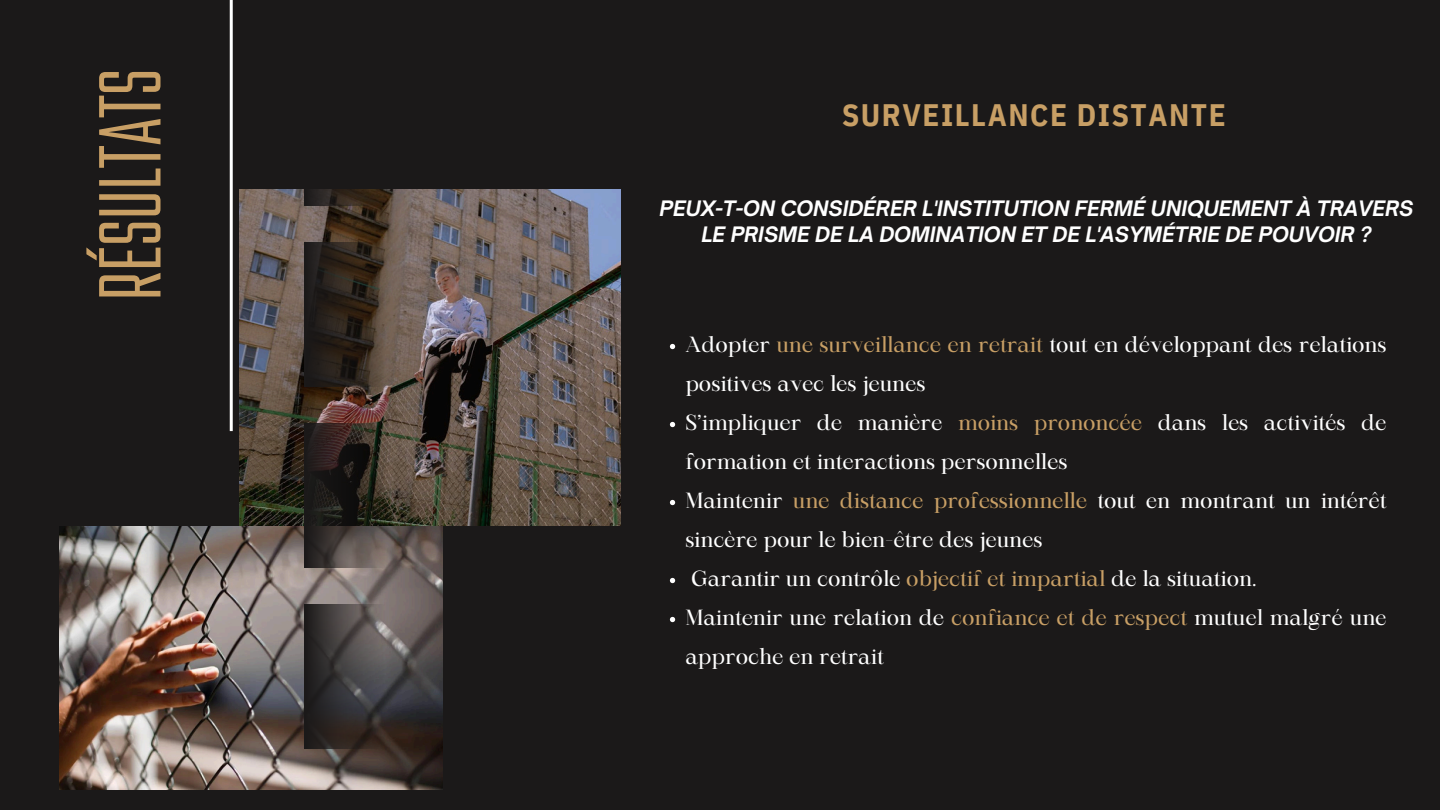
<style>
.page{position:relative;width:1440px;height:810px;background:#1b1919}
.page>*{position:absolute;margin:0;border:0;box-sizing:border-box;transform-origin:0 0}
.t1{font:80px "Kief Tek Regular Tall";color:#c89f65}
.t2{font:700 31px "IBM Plex Sans Cond";letter-spacing:.05em;color:#c89f65}
.t3{font:21px/39px "Maharlika";color:#fff}
.t4{font:italic 700 20.4px/26.2px "Open Sauce One";color:#fff;text-align:center}
.s1{color:#c89f65}
</style>
<div class="page">
<img style="left:239px;top:190px;width:382px;height:336px">
<img style="left:59px;top:526px;width:384px;height:263px">
<svg style="left:305px;top:243px;width:79px;height:144px"></svg>
<svg style="left:305px;top:189px;width:79px;height:16px"></svg>
<svg style="left:305px;top:424px;width:79px;height:143px"></svg>
<svg style="left:305px;top:604px;width:79px;height:144px"></svg>
<hr style="left:230px;top:0;width:3px;height:431px;background:#fff">
<svg style="left:670px;top:344px;width:5px;height:5px"></svg>
<svg style="left:670px;top:422px;width:5px;height:5px"></svg>
<svg style="left:670px;top:500px;width:5px;height:5px"></svg>
<svg style="left:670px;top:578px;width:5px;height:5px"></svg>
<svg style="left:670px;top:617px;width:5px;height:5px"></svg>
<h1 class="t1" style="left:100px;top:301px;width:234px;rotate:-90deg">RÉSULTATS</h1>
<p class="t2" style="left:842px;top:94px;width:385px">SURVEILLANCE DISTANTE</p>
<p class="t4" style="left:660px;top:195px;width:755px">PEUX-T-ON CONSIDÉRER L'INSTITUTION FERMÉ UNIQUEMENT À TRAVERS<br>LE PRISME DE LA DOMINATION ET DE L'ASYMÉTRIE DE POUVOIR ?</p>
<p class="t3" style="left:685px;top:327px;width:703px">Adopter <span class="s1">une surveillance en retrait</span> tout en développant des relations positives avec les jeunes</p>
<p class="t3" style="left:685px;top:405px;width:703px">S’impliquer de manière <span class="s1">moins prononcée</span> dans les activités de formation et interactions personnelles</p>
<p class="t3" style="left:685px;top:483px;width:703px">Maintenir <span class="s1">une distance professionnelle</span> tout en montrant un intérêt sincère pour le bien-être des jeunes</p>
<h2 class="t3" style="left:691px;top:561px;width:567px">Garantir un contrôle <span class="s1">objectif et impartial</span> de la situation.</h2>
<h3 class="t3" style="left:685px;top:600px;width:703px">Maintenir une relation de <span class="s1">confiance et de respect</span> mutuel malgré une approche en retrait</h3>
</div>
